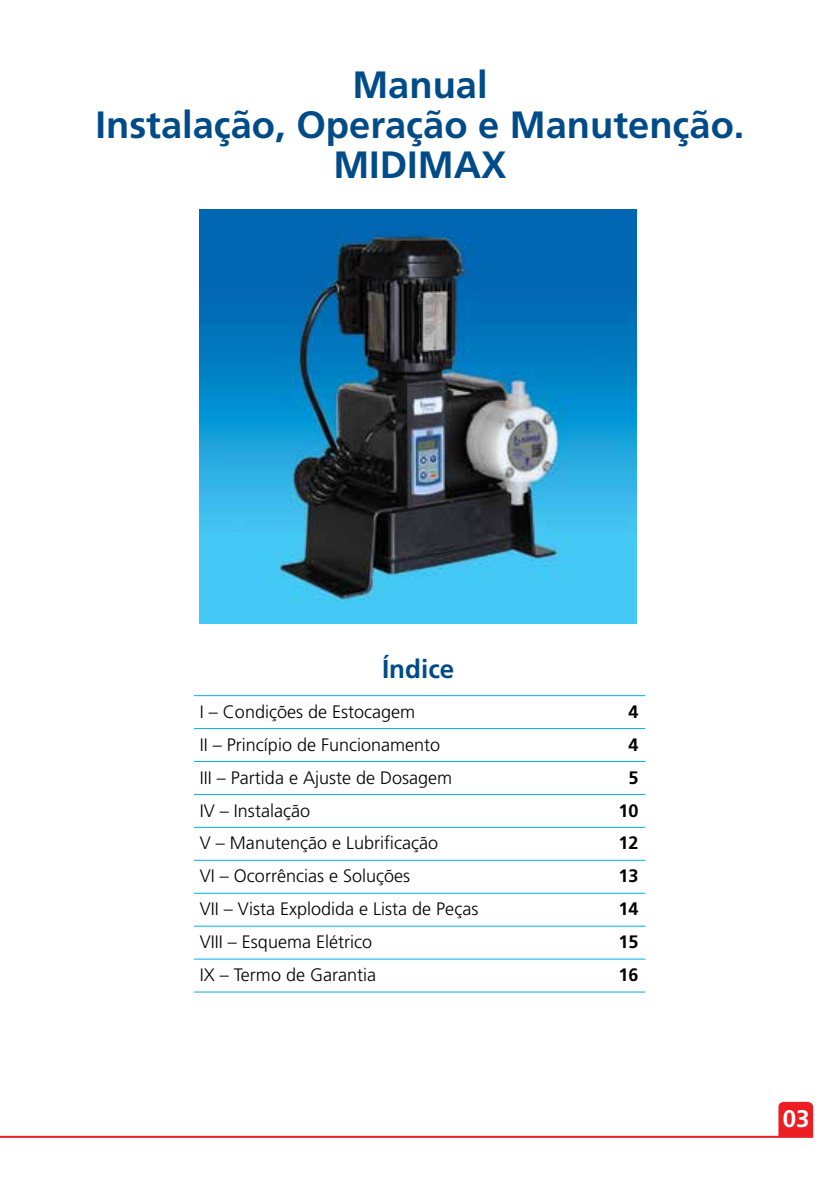
<style>
.page{position:relative;width:840px;height:1191px;background:#fff}
.page>*{position:absolute;margin:0;border:0;box-sizing:border-box;transform-origin:0 0}
.t1{font:700 38px/40px "Frutiger";color:#004b88;text-align:center}
.t2{font:700 26px "Frutiger";color:#004b88}
.t3{font:700 24px "Frutiger";color:#fff}
.t4{font:300 18px "Frutiger";color:#000}
.t5{font:700 18px "Frutiger";color:#000}
</style>
<div class="page">
<img style="left:199px;top:209px;width:437px;height:414px">
<hr style="left:194px;top:695px;width:451px;height:1px;background:#00aeef">
<hr style="left:194px;top:728px;width:451px;height:1px;background:#00aeef">
<hr style="left:194px;top:761px;width:451px;height:1px;background:#00aeef">
<hr style="left:194px;top:794px;width:451px;height:1px;background:#00aeef">
<hr style="left:194px;top:827px;width:451px;height:1px;background:#00aeef">
<hr style="left:194px;top:860px;width:451px;height:1px;background:#00aeef">
<hr style="left:194px;top:893px;width:451px;height:1px;background:#00aeef">
<hr style="left:194px;top:925px;width:451px;height:1px;background:#00aeef">
<hr style="left:194px;top:958px;width:451px;height:1px;background:#00aeef">
<hr style="left:194px;top:991px;width:451px;height:1px;background:#00aeef">
<svg style="left:778px;top:1101px;width:34px;height:34px"></svg>
<hr style="left:0;top:1135px;width:812px;height:2px;background:#ed1d24">
<h1 class="t1" style="left:95px;top:65px;width:650px">Manual<br>Instalação, Operação e Manutenção.<br>MIDIMAX</h1>
<h2 class="t2" style="left:382px;top:653px;width:74px">Índice</h2>
<p class="t4" style="left:200px;top:701px;width:217px">I – Condições de Estocagem</p>
<p class="t5" style="left:628px;top:701px;width:12px">4</p>
<p class="t4" style="left:200px;top:734px;width:242px">II – Princípio de Funcionamento</p>
<p class="t5" style="left:628px;top:734px;width:12px">4</p>
<p class="t4" style="left:200px;top:767px;width:254px">III – Partida e Ajuste de Dosagem</p>
<p class="t5" style="left:628px;top:766px;width:12px">5</p>
<p class="t4" style="left:200px;top:800px;width:111px">IV – Instalação</p>
<p class="t5" style="left:618px;top:799px;width:22px">10</p>
<p class="t4" style="left:200px;top:833px;width:240px">V – Manutenção e Lubrificação</p>
<p class="t5" style="left:618px;top:832px;width:22px">12</p>
<p class="t4" style="left:200px;top:866px;width:212px">VI – Ocorrências e Soluções</p>
<p class="t5" style="left:618px;top:865px;width:22px">13</p>
<p class="t4" style="left:200px;top:899px;width:280px">VII – Vista Explodida e Lista de Peças</p>
<p class="t5" style="left:618px;top:898px;width:22px">14</p>
<p class="t4" style="left:200px;top:932px;width:173px">VIII – Esquema Elétrico</p>
<p class="t5" style="left:618px;top:931px;width:22px">15</p>
<p class="t4" style="left:200px;top:965px;width:178px">IX – Termo de Garantia</p>
<p class="t5" style="left:618px;top:964px;width:22px">16</p>
<h3 class="t3" style="left:782px;top:1104px;width:28px">03</h3>
</div>
